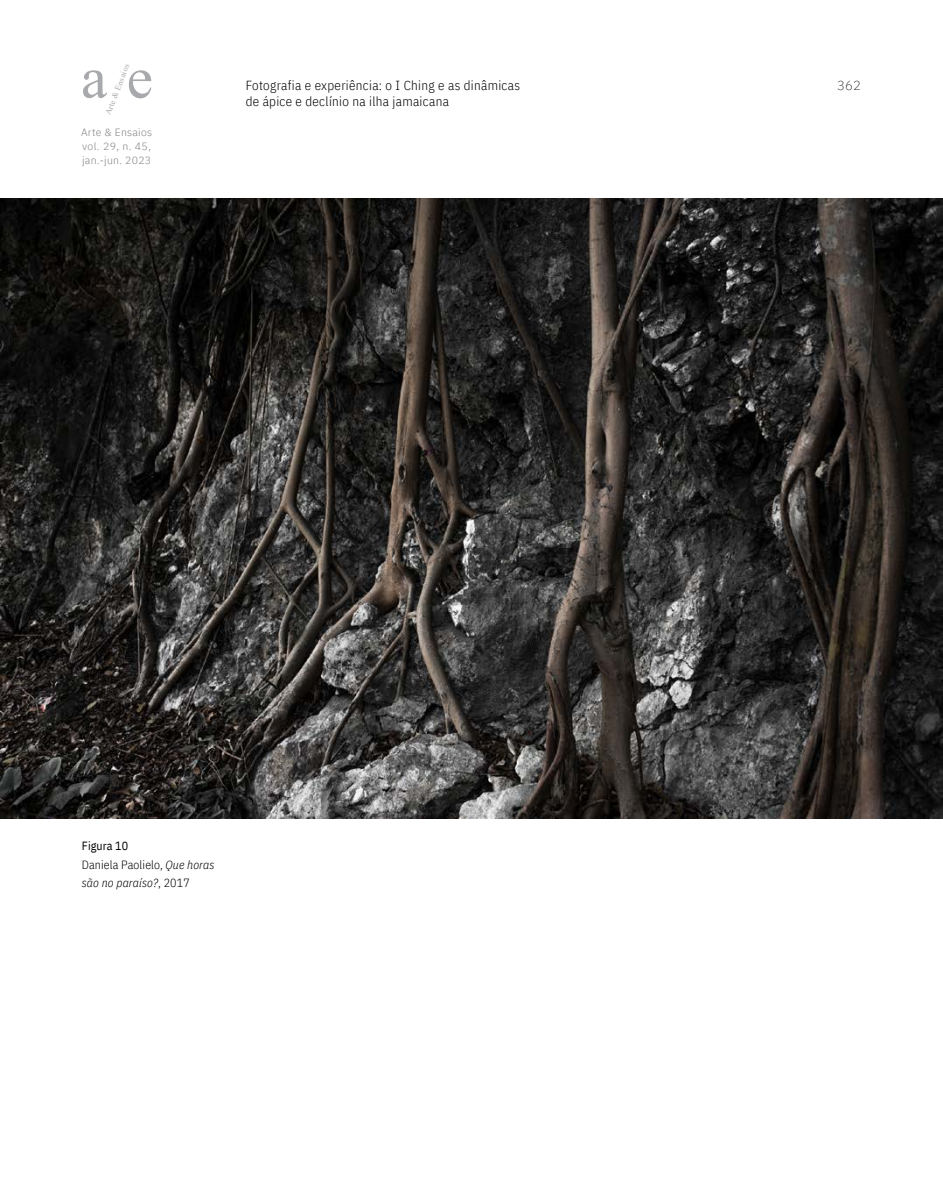
<style>
.page{position:relative;width:943px;height:1191px;background:#fff}
.page>*{position:absolute;margin:0;border:0;box-sizing:border-box;transform-origin:0 0}
.t1{font:59.15px "Times New Roman";color:#a7a9ac}
.t2{font:300 13.12px/16.6px "IBM Plex Sans Cond";letter-spacing:.025em;color:#000}
.t3{font:200 13.12px "IBM Plex Sans";color:#000}
.t4{font:300 11.9px/18.4px "IBM Plex Sans Cond";letter-spacing:.01em;color:#000}
.t5{font:300 10.5px/14px "IBM Plex Sans";letter-spacing:.025em;color:#808285;text-align:justify}
.t6{font:8.4px "Times New Roman";color:#a7a9ac}
.s1{font-weight:400}
.s2{font-style:italic}
</style>
<div class="page">
<img style="left:0;top:198px;width:943px;height:620px">
<p class="t6" style="left:102px;top:112px;width:55px;rotate:-69deg">Arte &amp; Ensaios</p>
<p class="t5" style="left:81px;top:125px;width:72px">Arte &amp; Ensaios vol. 29, n. 45, jan.-jun. 2023</p>
<h1 class="t1" style="left:81px;top:36px;width:73px">a e</h1>
<p class="t3" style="left:837px;top:75px;width:25px">362</p>
<p class="t2" style="left:246px;top:76px;width:276px">Fotografia e experiência: o I Ching e as dinâmicas de ápice e declínio na ilha jamaicana</p>
<p class="t4" style="left:82px;top:836px;width:134px"><span class="s1">Figura 10<br></span>Daniela Paolielo, <span class="s2">Que horas são no paraíso?</span>, 2017</p>
</div>
